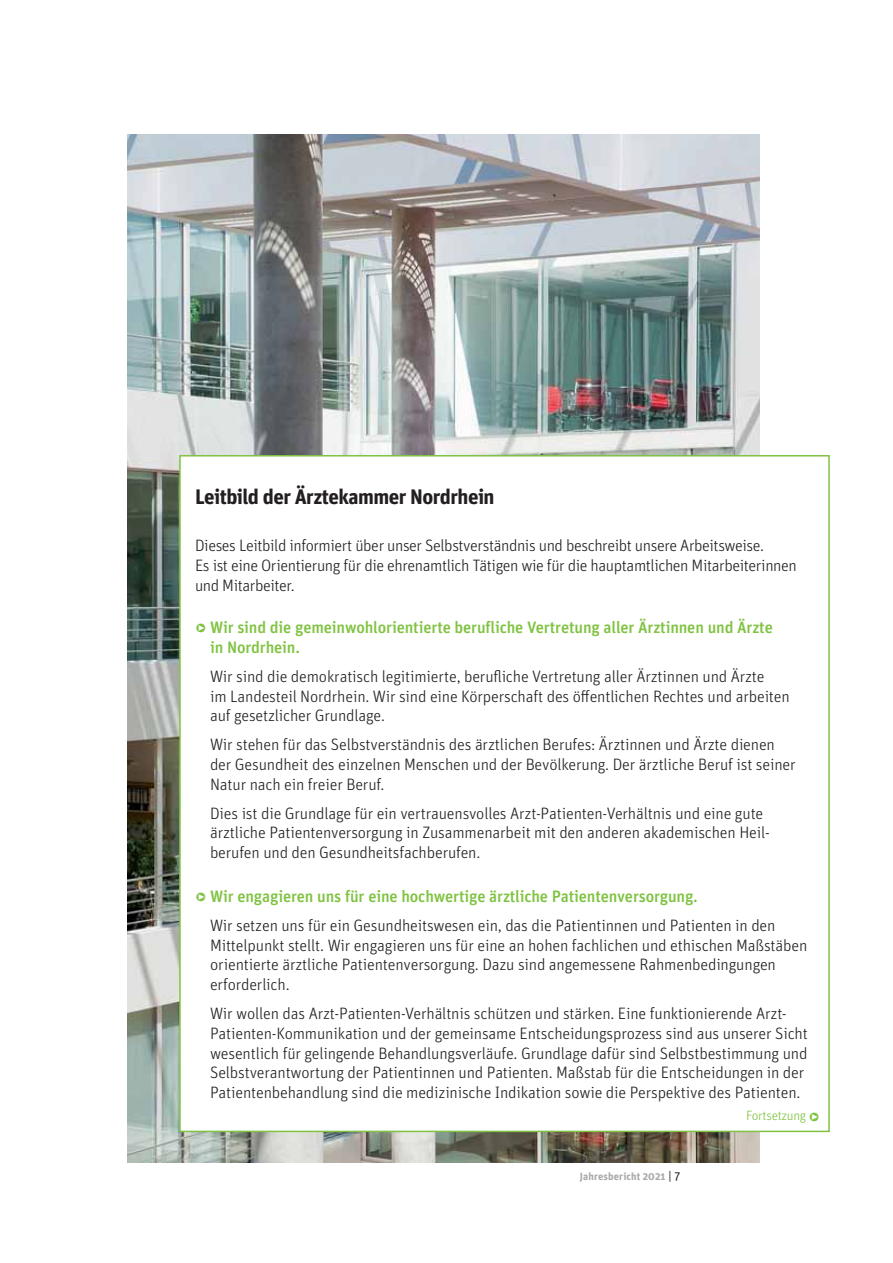
<style>
.page{position:relative;width:893px;height:1263px;background:#fff}
.page>*{position:absolute;margin:0;border:0;box-sizing:border-box;transform-origin:0 0}
.t1{font:700 21px "Unit";letter-spacing:-.025em;color:#231f20}
.t2{font:300 16.5px/19.8px "Unit";letter-spacing:-.01em;color:#231f20}
.t3{font:500 16.5px/19.8px "Unit";letter-spacing:-.01em;color:#80c342}
.t4{font:300 13.5px "Unit";letter-spacing:-.025em;color:#80c342}
.t5{font:700 10.5px "Unit";letter-spacing:.015em;color:#a7a9ac}
.s1{color:#80c342}
.s2{font-weight:500;color:#80c342}
.s3{font-weight:400;font-size:12px;color:#231f20}
</style>
<div class="page">
<img style="left:128px;top:134px;width:632px;height:1029px">
<div style="left:180px;top:456px;width:649px;height:675px;background:#fff"></div>
<p class="t1" style="left:195px;top:489px;width:301px">Leitbild der Ärztekammer Nordrhein</p>
<p class="t2" style="left:195px;top:537px;width:603px">Dieses Leitbild informiert über unser Selbstverständnis und beschreibt unsere Arbeitsweise.<br>Es ist eine Orientierung für die ehrenamtlich Tätigen wie für die hauptamtlichen Mitarbeiterinnen und Mitarbeiter.</p>
<p class="t3" style="left:210px;top:619px;width:564px;text-indent:-15px">❑ Wir sind die gemeinwohlorientierte berufliche Vertretung aller Ärztinnen und Ärzte in Nordrhein.</p>
<p class="t2" style="left:210px;top:667px;width:581px">Wir sind die demokratisch legitimierte, berufliche Vertretung aller Ärztinnen und Ärzte<br>im Landesteil Nordrhein. Wir sind eine Körperschaft des öffentlichen Rechtes und arbeiten auf gesetzlicher Grundlage.</p>
<p class="t2" style="left:210px;top:736px;width:587px">Wir stehen für das Selbstverständnis des ärztlichen Berufes: Ärztinnen und Ärzte dienen der Gesundheit des einzelnen Menschen und der Bevölkerung. Der ärztliche Beruf ist seiner<br>Natur nach ein freier Beruf.</p>
<p class="t2" style="left:210px;top:804px;width:561px">Dies ist die Grundlage für ein vertrauensvolles Arzt-Patienten-Verhältnis und eine gute ärztliche Patientenversorgung in Zusammenarbeit mit den anderen akademischen Heil&shy;berufen und den Gesundheitsfachberufen.</p>
<p class="t2" style="left:210px;top:883px;width:567px;line-height:28.8px;text-indent:-15px"><span class="s1">❑</span> <span class="s2">Wir engagieren uns für eine hochwertige ärztliche Patientenversorgung.<br></span>Wir setzen uns für ein Gesundheitswesen ein, das die Patientinnen und Patienten in den</p>
<p class="t2" style="left:210px;top:936px;width:599px">Mittelpunkt stellt. Wir engagieren uns für eine an hohen fachlichen und ethischen Maßstäben orientierte ärztliche Patientenversorgung. Dazu sind angemessene Rahmenbedingungen erforderlich.</p>
<p class="t2" style="left:210px;top:1005px;width:599px">Wir wollen das Arzt-Patienten-Verhältnis schützen und stärken. Eine funktionierende Arzt-Patienten-Kommunikation und der gemeinsame Entscheidungsprozess sind aus unserer Sicht wesentlich für gelingende Behandlungsverläufe. Grundlage dafür sind Selbstbestimmung und Selbstverantwortung der Patientinnen und Patienten. Maßstab für die Entscheidungen in der Patientenbehandlung sind die medizinische Indikation sowie die Perspektive des Patienten.</p>
<p class="t5" style="left:580px;top:1173px;width:102px">Jahresbericht 2021 <span class="s3">| 7</span></p>
<p class="t4" style="left:746px;top:1111px;width:75px">Fortsetzung ❑</p>
</div>
